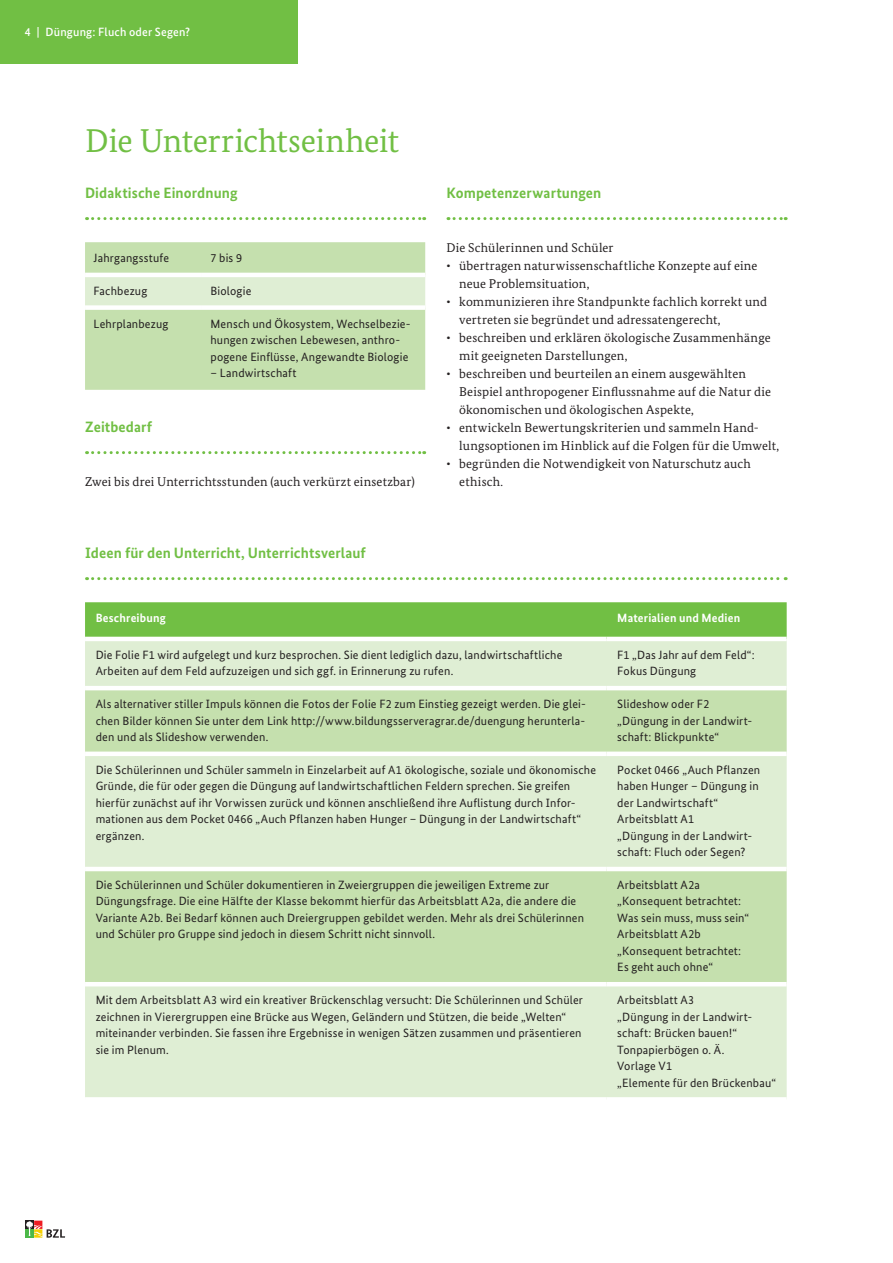
<style>
.page{position:relative;width:893px;height:1263px;background:#fff}
.page>*{position:absolute;margin:0;border:0;box-sizing:border-box;transform-origin:0 0}
.t1{font:33px "Bundes Serif";letter-spacing:-.01em;color:#71bf44}
.t2{font:700 15px "Bundes Sans";letter-spacing:.005em;color:#71bf44}
.P_einzug{font:12.75px/18px "Bundes Serif";letter-spacing:.01em;color:#231f20}
.Tab_Körper{font:12px/16.5px "Bundes Sans";letter-spacing:.015em;color:#231f20}
.Tab_Kopf{font:700 12px "Bundes Sans";letter-spacing:.015em;color:#fff}
.t3{font:500 12px "Bundes Sans";letter-spacing:.015em;color:#fff}
</style>
<div class="page">
<svg style="left:25px;top:1220px;width:40px;height:17px"></svg>
<div style="left:0;top:0;width:298px;height:64px;background:#71bf44"></div>
<svg style="left:87px;top:217px;width:338px;height:3px"></svg>
<svg style="left:87px;top:451px;width:338px;height:3px"></svg>
<div style="left:85px;top:242px;width:340px;height:148px;background:#c5e0ae"></div>
<div style="left:85px;top:277px;width:340px;height:28px;background:#dfeed4"></div>
<hr style="left:85px;top:273px;width:117px;height:4px;background:#fff">
<hr style="left:202px;top:273px;width:223px;height:4px;background:#fff">
<div style="left:85px;top:305px;width:117px;height:5px;background:#fff"></div>
<div style="left:202px;top:305px;width:223px;height:5px;background:#fff"></div>
<svg style="left:448px;top:217px;width:338px;height:3px"></svg>
<svg style="left:87px;top:577px;width:699px;height:3px"></svg>
<div style="left:85px;top:602px;width:702px;height:35px;background:#71bf44"></div>
<div style="left:85px;top:641px;width:702px;height:456px;background:#dfeed4"></div>
<svg style="left:85px;top:690px;width:702px;height:292px;background:#cfe5bd"></svg>
<hr style="left:85px;top:686px;width:522px;height:4px;background:#fff">
<hr style="left:607px;top:686px;width:180px;height:4px;background:#fff">
<div style="left:85px;top:751px;width:522px;height:5px;background:#fff"></div>
<div style="left:607px;top:751px;width:180px;height:5px;background:#fff"></div>
<hr style="left:85px;top:867px;width:522px;height:4px;background:#fff">
<hr style="left:607px;top:867px;width:180px;height:4px;background:#fff">
<hr style="left:85px;top:982px;width:522px;height:4px;background:#fff">
<hr style="left:607px;top:982px;width:180px;height:4px;background:#fff">
<p class="t3" style="left:25px;top:24px;width:167px">4 | Düngung: Fluch oder Segen?</p>
<h1 class="t1" style="left:85px;top:120px;width:315px">Die Unterrichtseinheit</h1>
<h2 class="t2" style="left:85px;top:184px;width:154px">Didaktische Einordnung</h2>
<p class="Tab_Körper" style="left:94px;top:250px;width:77px">Jahrgangsstufe</p>
<p class="Tab_Körper" style="left:210px;top:250px;width:33px">7 bis 9</p>
<p class="Tab_Körper" style="left:94px;top:282px;width:55px">Fachbezug</p>
<p class="Tab_Körper" style="left:210px;top:282px;width:42px">Biologie</p>
<p class="Tab_Körper" style="left:94px;top:315px;width:76px">Lehrplanbezug</p>
<p class="Tab_Körper" style="left:210px;top:315px;width:202px">Mensch und Ökosystem, Wechselbezie&shy;hungen zwischen Lebewesen, anthro&shy;pogene Einflüsse, Angewandte Biologie</p>
<p class="Tab_Körper" style="left:210px;top:365px;width:88px">– Landwirtschaft</p>
<h2 class="t2" style="left:85px;top:418px;width:69px">Zeitbedarf</h2>
<p class="P_einzug" style="left:85px;top:472px;width:331px">Zwei bis drei Unterrichtsstunden (auch verkürzt einsetzbar)</p>
<h2 class="t2" style="left:85px;top:544px;width:282px">Ideen für den Unterricht, Unterrichtsverlauf</h2>
<h2 class="t2" style="left:446px;top:184px;width:156px">Kompetenzerwartungen</h2>
<p class="P_einzug" style="left:446px;top:238px;width:169px">Die Schülerinnen und Schüler</p>
<p class="P_einzug" style="left:459px;top:256px;width:300px;text-indent:-13px">• übertragen naturwissenschaftliche Konzepte auf eine neue Problemsituation,</p>
<p class="P_einzug" style="left:459px;top:292px;width:309px;text-indent:-13px">• kommunizieren ihre Standpunkte fachlich korrekt und vertreten sie begründet und adressatengerecht,</p>
<p class="P_einzug" style="left:459px;top:328px;width:313px;text-indent:-13px">• beschreiben und erklären ökologische Zusammenhänge mit geeigneten Darstellungen,</p>
<p class="P_einzug" style="left:459px;top:364px;width:313px;text-indent:-13px">• beschreiben und beurteilen an einem ausgewählten<br>Beispiel anthropogener Einflussnahme auf die Natur die ökonomischen und ökologischen Aspekte,</p>
<p class="P_einzug" style="left:459px;top:418px;width:321px;text-indent:-13px">• entwickeln Bewertungskriterien und sammeln Hand&shy;lungsoptionen im Hinblick auf die Folgen für die Umwelt,</p>
<p class="P_einzug" style="left:459px;top:454px;width:293px;text-indent:-13px">• begründen die Notwendigkeit von Naturschutz auch ethisch.</p>
<p class="Tab_Kopf" style="left:96px;top:611px;width:72px">Beschreibung</p>
<p class="Tab_Kopf" style="left:617px;top:611px;width:124px">Materialien und Medien</p>
<p class="Tab_Körper" style="left:96px;top:646px;width:468px">Die Folie F1 wird aufgelegt und kurz besprochen. Sie dient lediglich dazu, landwirtschaftliche<br>Arbeiten auf dem Feld aufzuzeigen und sich ggf. in Erinnerung zu rufen.</p>
<p class="Tab_Körper" style="left:617px;top:646px;width:139px">F1 „Das Jahr auf dem Feld“:<br>Fokus Düngung</p>
<p class="Tab_Körper" style="left:96px;top:695px;width:492px;text-align:justify">Als alternativer stiller Impuls können die Fotos der Folie F2 zum Einstieg gezeigt werden. Die glei&shy;chen Bilder können Sie unter dem Link http://www.bildungsserveragrar.de/duengung herunterla&shy;den und als Slideshow verwenden.</p>
<p class="Tab_Körper" style="left:617px;top:695px;width:136px">Slideshow oder F2 „Düngung in der Landwirt&shy;schaft: Blickpunkte“</p>
<p class="Tab_Körper" style="left:96px;top:761px;width:502px">Die Schülerinnen und Schüler sammeln in Einzelarbeit auf A1 ökologische, soziale und ökonomische Gründe, die für oder gegen die Düngung auf landwirtschaftlichen Feldern sprechen. Sie greifen hierfür zunächst auf ihr Vorwissen zurück und können anschließend ihre Auflistung durch Infor&shy;mationen aus dem Pocket 0466 „Auch Pflanzen haben Hunger – Düngung in der Landwirtschaft“ ergänzen.</p>
<p class="Tab_Körper" style="left:617px;top:761px;width:144px">Pocket 0466 „Auch Pflanzen haben Hunger – Düngung in der Landwirtschaft“</p>
<p class="Tab_Körper" style="left:617px;top:811px;width:136px">Arbeitsblatt A1<br>„Düngung in der Landwirt&shy;schaft: Fluch oder Segen?</p>
<p class="Tab_Körper" style="left:96px;top:876px;width:490px">Die Schülerinnen und Schüler dokumentieren in Zweiergruppen die jeweiligen Extreme zur Düngungsfrage. Die eine Hälfte der Klasse bekommt hierfür das Arbeitsblatt A2a, die andere die Variante A2b. Bei Bedarf können auch Dreiergruppen gebildet werden. Mehr als drei Schülerinnen und Schüler pro Gruppe sind jedoch in diesem Schritt nicht sinnvoll.</p>
<p class="Tab_Körper" style="left:617px;top:876px;width:133px">Arbeitsblatt A2a „Konsequent betrachtet:<br>Was sein muss, muss sein“</p>
<p class="Tab_Körper" style="left:617px;top:926px;width:125px">Arbeitsblatt A2b „Konsequent betrachtet:<br>Es geht auch ohne“</p>
<p class="Tab_Körper" style="left:96px;top:992px;width:489px">Mit dem Arbeitsblatt A3 wird ein kreativer Brückenschlag versucht: Die Schülerinnen und Schüler zeichnen in Vierergruppen eine Brücke aus Wegen, Geländern und Stützen, die beide „Welten“ miteinander verbinden. Sie fassen ihre Ergebnisse in wenigen Sätzen zusammen und präsentieren sie im Plenum.</p>
<p class="Tab_Körper" style="left:617px;top:992px;width:136px">Arbeitsblatt A3<br>„Düngung in der Landwirt&shy;schaft: Brücken bauen!“</p>
<p class="Tab_Körper" style="left:617px;top:1041px;width:108px">Tonpapierbögen o. Ä.</p>
<p class="Tab_Körper" style="left:617px;top:1058px;width:160px">Vorlage V1<br>„Elemente für den Brückenbau“</p>
</div>
